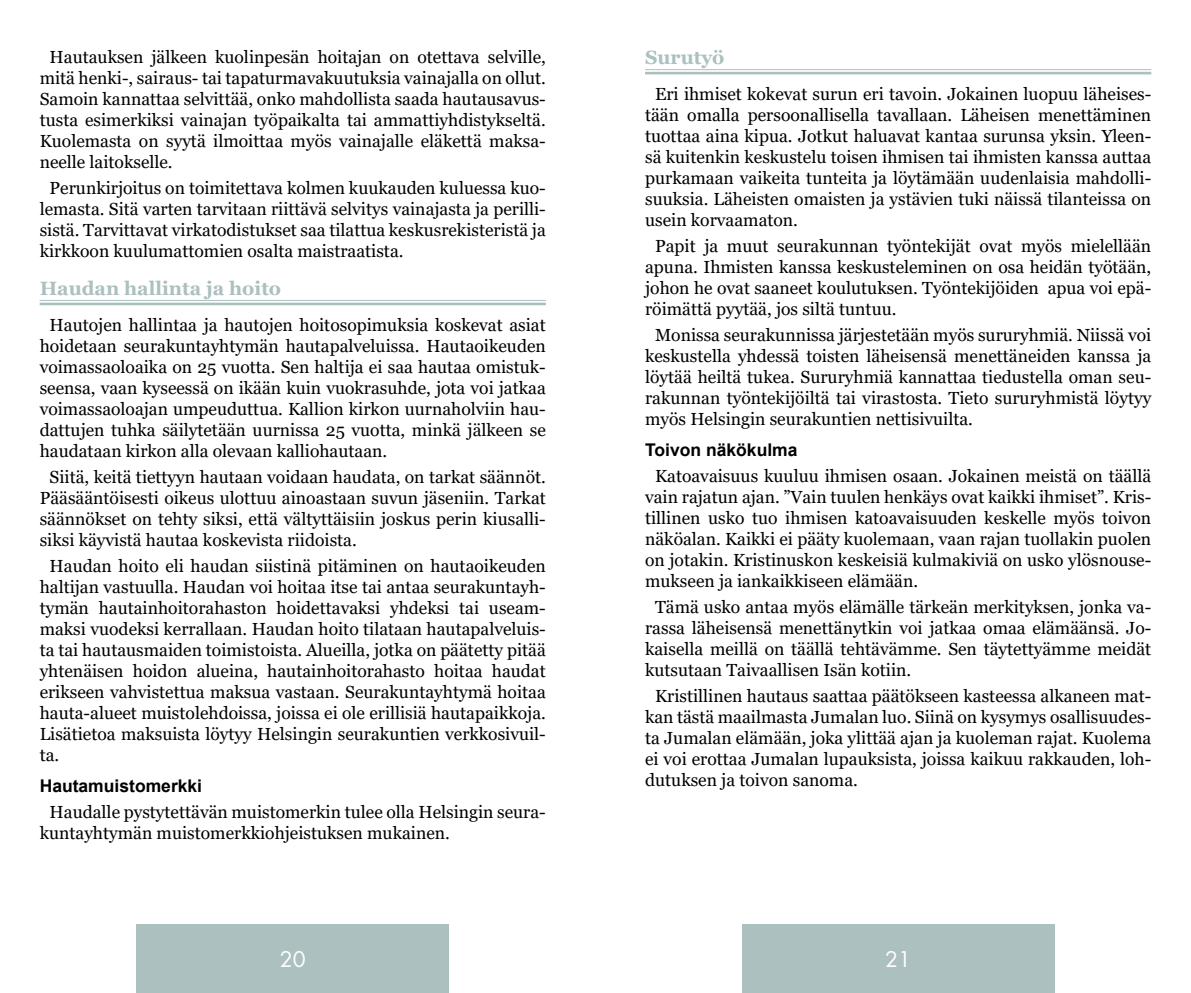
<style>
.page{position:relative;width:1191px;height:993px;background:#fff}
.page>*{position:absolute;margin:0;border:0;box-sizing:border-box;transform-origin:0 0}
.t1{font:21px "Futura Std";color:#fff}
.t2{font:700 19.25px "Georgia";color:#abc0bf}
.t3{font:17.5px/21px "Georgia";color:#000;text-align:justify}
.t4{font:700 17.5px "Arial";color:#000}
</style>
<div class="page">
<div style="left:742px;top:924px;width:312px;height:68px;background:#abc0bf"></div>
<div style="left:136px;top:924px;width:313px;height:68px;background:#abc0bf"></div>
<hr style="left:40px;top:300px;width:506px;height:1px;background:#abc0bf">
<hr style="left:40px;top:302px;width:506px;height:3px;background:#abc0bf">
<hr style="left:645px;top:69px;width:506px;height:1px;background:#abc0bf">
<hr style="left:645px;top:72px;width:506px;height:2px;background:#abc0bf">
<p class="t3" style="left:40px;top:47px;width:507px;text-indent:10px">Hautauksen jälkeen kuolinpesän hoitajan on otettava selville, mitä henki-, sairaus- tai tapaturmavakuutuksia vainajalla on ollut.<br>Samoin kannattaa selvittää, onko mahdollista saada hautausavus&shy;tusta esimerkiksi vainajan työpaikalta tai ammattiyhdistykseltä.<br>Kuolemasta on syytä ilmoittaa myös vainajalle eläkettä maksa&shy;neelle laitokselle.</p>
<p class="t3" style="left:40px;top:178px;width:507px;text-indent:10px">Perunkirjoitus on toimitettava kolmen kuukauden kuluessa kuo&shy;lemasta. Sitä varten tarvitaan riittävä selvitys vainajasta ja perilli&shy;sistä. Tarvittavat virkatodistukset saa tilattua keskusrekisteristä ja kirkkoon kuulumattomien osalta maistraatista.</p>
<p class="t2" style="left:40px;top:276px;width:243px">Haudan hallinta ja hoito</p>
<p class="t3" style="left:40px;top:315px;width:507px;text-indent:10px">Hautojen hallintaa ja hautojen hoitosopimuksia koskevat asiat hoidetaan seurakuntayhtymän hautapalveluissa. Hautaoikeuden voimassaoloaika on 25 vuotta. Sen haltija ei saa hautaa omistuk&shy;seensa, vaan kyseessä on ikään kuin vuokrasuhde, jota voi jatkaa voimassaoloajan umpeuduttua. Kallion kirkon uurnaholviin hau&shy;dattujen tuhka säilytetään uurnissa 25 vuotta, minkä jälkeen se haudataan kirkon alla olevaan kalliohautaan.</p>
<p class="t3" style="left:40px;top:466px;width:507px;text-indent:10px">Siitä, keitä tiettyyn hautaan voidaan haudata, on tarkat säännöt.<br>Pääsääntöisesti oikeus ulottuu ainoastaan suvun jäseniin. Tarkat säännökset on tehty siksi, että vältyttäisiin joskus perin kiusalli&shy;siksi käyvistä hautaa koskevista riidoista.</p>
<p class="t3" style="left:40px;top:555px;width:507px;text-indent:10px">Haudan hoito eli haudan siistinä pitäminen on hautaoikeuden haltijan vastuulla. Haudan voi hoitaa itse tai antaa seurakuntayh&shy;tymän hautainhoitorahaston hoidettavaksi yhdeksi tai useam&shy;maksi vuodeksi kerrallaan. Haudan hoito tilataan hautapalveluis&shy;ta tai hautausmaiden toimistoista. Alueilla, jotka on päätetty pitää yhtenäisen hoidon alueina, hautainhoitorahasto hoitaa haudat erikseen vahvistettua maksua vastaan. Seurakuntayhtymä hoitaa hauta-alueet muistolehdoissa, joissa ei ole erillisiä hautapaikkoja.<br>Lisätietoa maksuista löytyy Helsingin seurakuntien verkkosivuil&shy;ta.</p>
<p class="t4" style="left:40px;top:773px;width:164px">Hautamuistomerkki</p>
<p class="t3" style="left:40px;top:801px;width:507px;text-indent:10px">Haudalle pystytettävän muistomerkin tulee olla Helsingin seura&shy;kuntayhtymän muistomerkkiohjeistuksen mukainen.</p>
<p class="t2" style="left:645px;top:45px;width:81px">Surutyö</p>
<p class="t3" style="left:645px;top:84px;width:507px;text-indent:10px">Eri ihmiset kokevat surun eri tavoin. Jokainen luopuu läheises&shy;tään omalla persoonallisella tavallaan. Läheisen menettäminen tuottaa aina kipua. Jotkut haluavat kantaa surunsa yksin. Yleen&shy;sä kuitenkin keskustelu toisen ihmisen tai ihmisten kanssa auttaa purkamaan vaikeita tunteita ja löytämään uudenlaisia mahdolli&shy;suuksia. Läheisten omaisten ja ystävien tuki näissä tilanteissa on usein korvaamaton.</p>
<p class="t3" style="left:645px;top:236px;width:507px;text-indent:10px">Papit ja muut seurakunnan työntekijät ovat myös mielellään apuna. Ihmisten kanssa keskusteleminen on osa heidän työtään, johon he ovat saaneet koulutuksen. Työntekijöiden apua voi epä&shy;röimättä pyytää, jos siltä tuntuu.</p>
<p class="t3" style="left:645px;top:325px;width:507px;text-indent:10px">Monissa seurakunnissa järjestetään myös sururyhmiä. Niissä voi keskustella yhdessä toisten läheisensä menettäneiden kanssa ja löytää heiltä tukea. Sururyhmiä kannattaa tiedustella oman seu&shy;rakunnan työntekijöiltä tai virastosta. Tieto sururyhmistä löytyy myös Helsingin seurakuntien nettisivuilta.</p>
<p class="t4" style="left:645px;top:437px;width:154px">Toivon näkökulma</p>
<p class="t3" style="left:645px;top:466px;width:508px;text-indent:10px">Katoavaisuus kuuluu ihmisen osaan. Jokainen meistä on täällä vain rajatun ajan. ”Vain tuulen henkäys ovat kaikki ihmiset”. Kris&shy;tillinen usko tuo ihmisen katoavaisuuden keskelle myös toivon näköalan. Kaikki ei pääty kuolemaan, vaan rajan tuollakin puolen on jotakin. Kristinuskon keskeisiä kulmakiviä on usko ylösnouse&shy;mukseen ja iankaikkiseen elämään.</p>
<p class="t3" style="left:645px;top:597px;width:508px;text-indent:10px">Tämä usko antaa myös elämälle tärkeän merkityksen, jonka va&shy;rassa läheisensä menettänytkin voi jatkaa omaa elämäänsä. Jo&shy;kaisella meillä on täällä tehtävämme. Sen täytettyämme meidät kutsutaan Taivaallisen Isän kotiin.</p>
<p class="t3" style="left:645px;top:686px;width:507px;text-indent:10px">Kristillinen hautaus saattaa päätökseen kasteessa alkaneen mat&shy;kan tästä maailmasta Jumalan luo. Siinä on kysymys osallisuudes&shy;ta Jumalan elämään, joka ylittää ajan ja kuoleman rajat. Kuolema ei voi erottaa Jumalan lupauksista, joissa kaikuu rakkauden, loh&shy;dutuksen ja toivon sanoma.</p>
<p class="t1" style="left:280px;top:945px;width:27px">20</p>
<p class="t1" style="left:885px;top:945px;width:27px">21</p>
</div>
